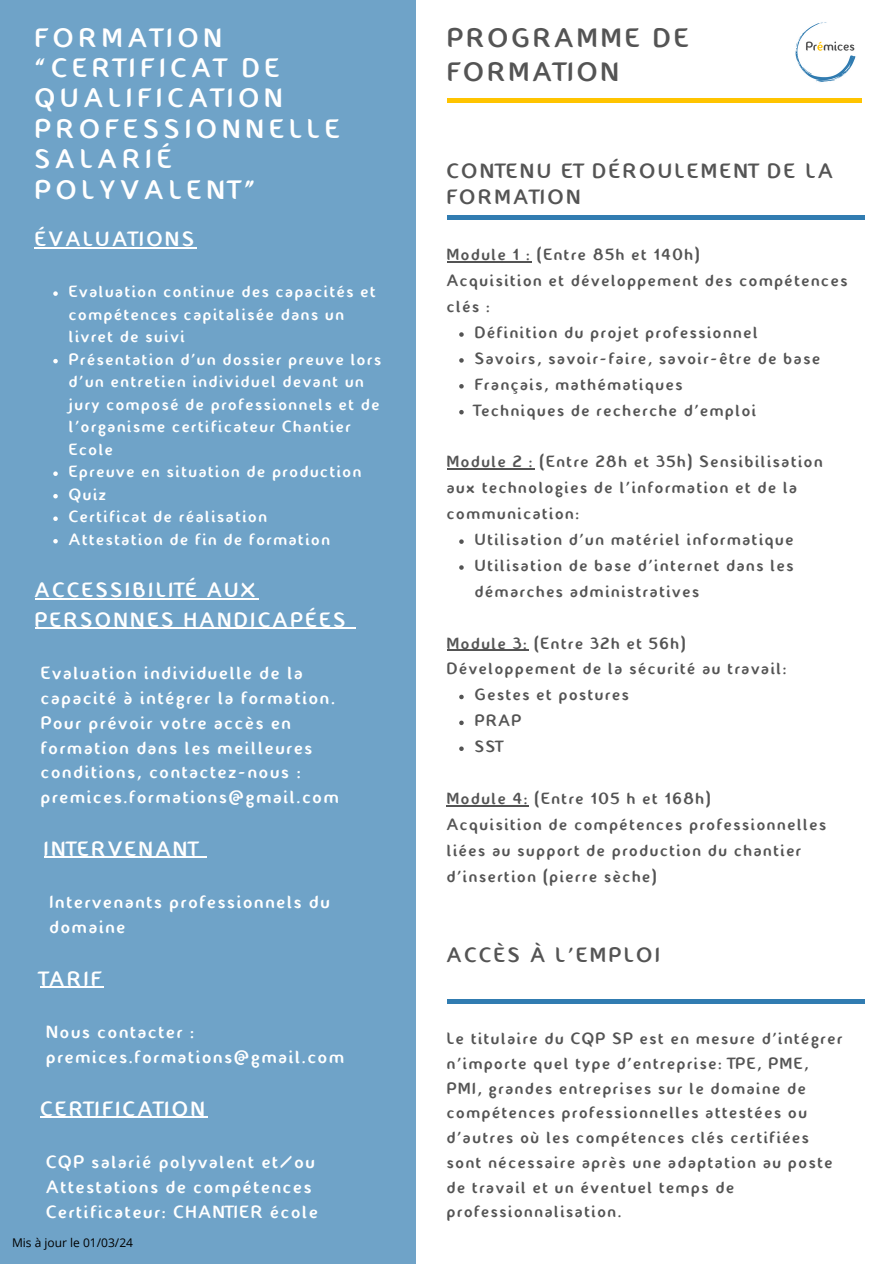
<style>
.page{position:relative;width:894px;height:1264px;background:#fff}
.page>*{position:absolute;margin:0;border:0;box-sizing:border-box;transform-origin:0 0}
.t1{font:27px/30.3px "Fontastique Fontastique";letter-spacing:.21em;color:#fff}
.t2{font:27px/33.8px "Fontastique Fontastique";letter-spacing:.14em;color:#545454}
.t3{font:21px/29.2px "Fontastique Fontastique";letter-spacing:.14em;color:#fff}
.t4{font:21px/25.8px "Fontastique Fontastique";letter-spacing:.14em;color:#545454}
.t5{font:18px/24.8px "Fontastique Fontastique";letter-spacing:.1em;color:#fff}
.t6{font:16.5px/25.8px "Fontastique Fontastique";letter-spacing:.1em;color:#545454}
.t7{font:16.5px/22.5px "Fontastique Fontastique";letter-spacing:.1em;color:#fff}
.t8{font:12px "Open Sans";color:#000}
</style>
<div class="page">
<div style="left:0;top:0;width:415px;height:1263px;background:#6fa3c8"></div>
<hr style="left:446px;top:261px;width:85px;height:1px;background:#545454">
<svg style="left:459px;top:332px;width:4px;height:5px"></svg>
<svg style="left:459px;top:358px;width:4px;height:4px"></svg>
<svg style="left:459px;top:384px;width:4px;height:4px"></svg>
<svg style="left:459px;top:410px;width:4px;height:4px"></svg>
<hr style="left:446px;top:468px;width:88px;height:1px;background:#545454">
<svg style="left:459px;top:539px;width:4px;height:5px"></svg>
<svg style="left:459px;top:565px;width:4px;height:4px"></svg>
<hr style="left:446px;top:649px;width:82px;height:1px;background:#545454">
<svg style="left:459px;top:694px;width:4px;height:5px"></svg>
<svg style="left:459px;top:720px;width:4px;height:5px"></svg>
<svg style="left:459px;top:746px;width:4px;height:5px"></svg>
<hr style="left:446px;top:805px;width:83px;height:1px;background:#545454">
<div style="left:446px;top:215px;width:418px;height:5px;background:#317cb1"></div>
<div style="left:446px;top:98px;width:415px;height:5px;background:#ffc400"></div>
<img style="left:795px;top:22px;width:61px;height:61px">
<div style="left:446px;top:999px;width:418px;height:5px;background:#317cb1"></div>
<svg style="left:53px;top:291px;width:5px;height:5px"></svg>
<svg style="left:53px;top:359px;width:5px;height:4px"></svg>
<svg style="left:53px;top:471px;width:5px;height:5px"></svg>
<svg style="left:53px;top:494px;width:5px;height:4px"></svg>
<svg style="left:53px;top:516px;width:5px;height:5px"></svg>
<svg style="left:53px;top:539px;width:5px;height:4px"></svg>
<hr style="left:35px;top:247px;width:162px;height:2px;background:#fff">
<hr style="left:35px;top:598px;width:223px;height:1px;background:#fff">
<hr style="left:35px;top:627px;width:313px;height:2px;background:#fff">
<svg style="left:348px;top:627px;width:8px;height:2px"></svg>
<hr style="left:44px;top:856px;width:155px;height:2px;background:#fff">
<svg style="left:199px;top:856px;width:8px;height:2px"></svg>
<hr style="left:40px;top:986px;width:64px;height:1px;background:#fff">
<hr style="left:40px;top:1116px;width:167px;height:1px;background:#fff">
<p class="t1" style="left:35px;top:25px;width:306px">FORMATION “CERTIFICAT DE<br>QUALIFICATION<br>PROFESSIONNELLE<br>SALARIÉ<br>POLYVALENT”</p>
<p class="t3" style="left:35px;top:226px;width:160px">ÉVALUATIONS</p>
<h3 class="t7" style="left:69px;top:281px;width:308px">Evaluation continue des capacités et compétences capitalisée dans un livret de suivi</h3>
<p class="t7" style="left:69px;top:349px;width:313px">Présentation d’un dossier preuve lors d’un entretien individuel devant un jury composé de professionnels et de l’organisme certificateur Chantier<br>Ecole</p>
<p class="t7" style="left:69px;top:461px;width:294px">Epreuve en situation de production</p>
<p class="t7" style="left:69px;top:484px;width:39px">Quiz</p>
<p class="t7" style="left:69px;top:506px;width:199px">Certificat de réalisation</p>
<h3 class="t7" style="left:69px;top:529px;width:262px">Attestation de fin de formation</h3>
<h3 class="t3" style="left:35px;top:577px;width:312px">ACCESSIBILITÉ AUX<br>PERSONNES HANDICAPÉES</h3>
<p class="t5" style="left:41px;top:662px;width:299px">Evaluation individuelle de la capacité à intégrer la formation.<br>Pour prévoir votre accès en formation dans les meilleures conditions, contactez-nous : premices.formations@gmail.com</p>
<p class="t3" style="left:44px;top:835px;width:154px">INTERVENANT</p>
<p class="t5" style="left:49px;top:891px;width:282px">Intervenants professionnels du domaine</p>
<h3 class="t3" style="left:40px;top:965px;width:62px">TARIF</h3>
<p class="t5" style="left:46px;top:1021px;width:299px">Nous contacter : premices.formations@gmail.com</p>
<h2 class="t3" style="left:40px;top:1095px;width:166px">CERTIFICATION</h2>
<h3 class="t5" style="left:46px;top:1151px;width:273px">CQP salarié polyvalent et/ou<br>Attestations de compétences<br>Certificateur: CHANTIER école</h3>
<h2 class="t8" style="left:12px;top:1233px;width:122px">Mis à jour le 01/03/24</h2>
<h2 class="t2" style="left:447px;top:23px;width:243px">PROGRAMME DE<br>FORMATION</h2>
<h1 class="t4" style="left:446px;top:160px;width:387px">CONTENU ET DÉROULEMENT DE LA<br>FORMATION</h1>
<h2 class="t6" style="left:446px;top:243px;width:402px">Module 1 : (Entre 85h et 140h)<br>Acquisition et développement des compétences clés :</h2>
<p class="t6" style="left:474px;top:321px;width:284px">Définition du projet professionnel</p>
<p class="t6" style="left:474px;top:347px;width:346px">Savoirs, savoir-faire, savoir-être de base</p>
<p class="t6" style="left:474px;top:372px;width:209px">Français, mathématiques</p>
<p class="t6" style="left:474px;top:398px;width:282px">Techniques de recherche d’emploi</p>
<p class="t6" style="left:446px;top:450px;width:377px">Module 2 : (Entre 28h et 35h) Sensibilisation aux technologies de l’information et de la communication:</p>
<p class="t6" style="left:474px;top:528px;width:320px">Utilisation d’un matériel informatique</p>
<h2 class="t6" style="left:474px;top:554px;width:320px">Utilisation de base d’internet dans les démarches administratives</h2>
<h3 class="t6" style="left:446px;top:631px;width:341px">Module 3: (Entre 32h et 56h)<br>Développement de la sécurité au travail:</h3>
<h2 class="t6" style="left:474px;top:683px;width:155px">Gestes et postures</h2>
<h3 class="t6" style="left:474px;top:709px;width:48px">PRAP</h3>
<h2 class="t6" style="left:474px;top:735px;width:28px">SST</h2>
<h3 class="t6" style="left:446px;top:786px;width:380px">Module 4: (Entre 105 h et 168h)<br>Acquisition de compétences professionnelles liées au support de production du chantier d’insertion (pierre sèche)</h3>
<p class="t4" style="left:446px;top:944px;width:214px">ACCÈS À L’EMPLOI</p>
<h1 class="t6" style="left:446px;top:1027px;width:397px;line-height:24.8px">Le titulaire du CQP SP est en mesure d’intégrer n’importe quel type d’entreprise: TPE, PME, PMI, grandes entreprises sur le domaine de compétences professionnelles attestées ou d’autres où les compétences clés certifiées sont nécessaire après une adaptation au poste de travail et un éventuel temps de professionnalisation.</h1>
</div>
